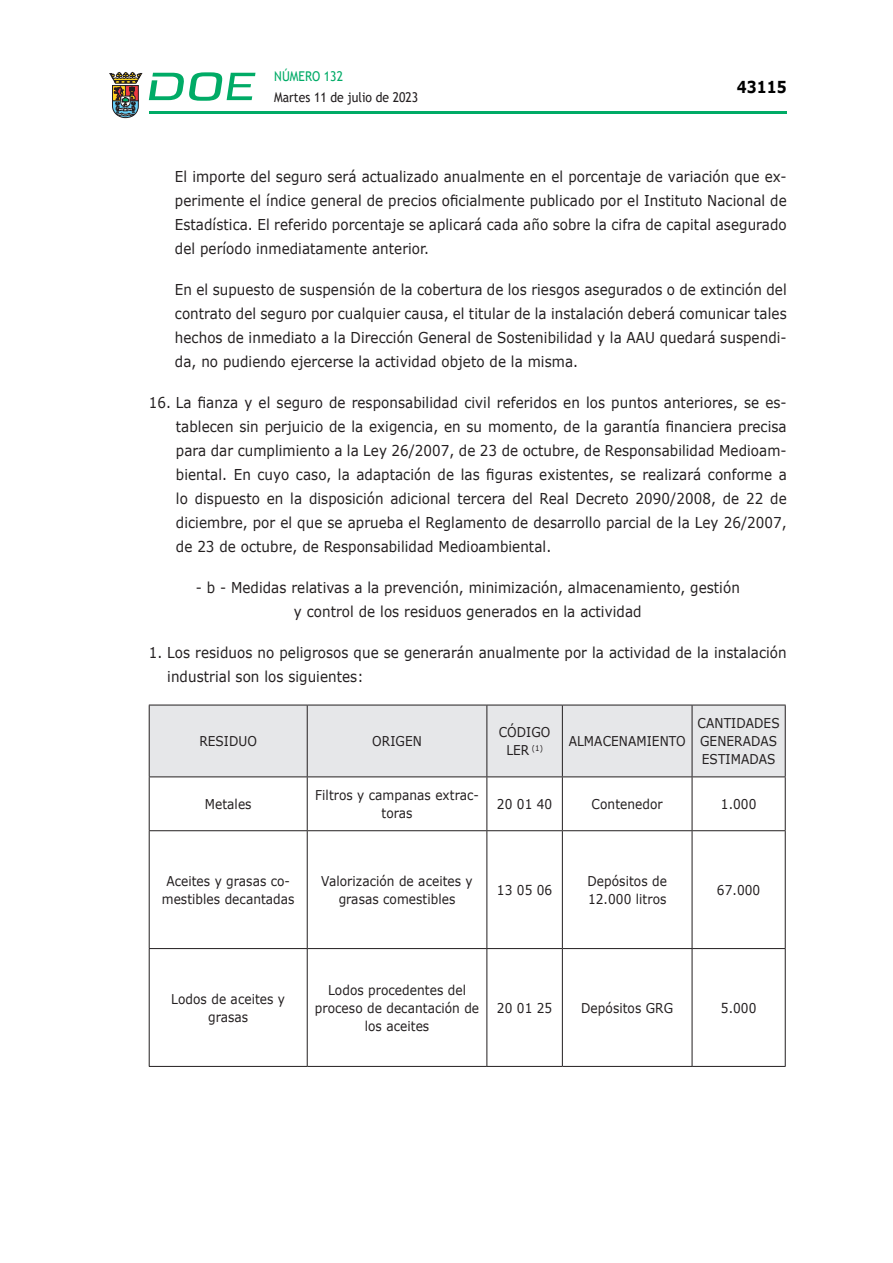
<style>
.page{position:relative;width:893px;height:1263px;background:#fff}
.page>*{position:absolute;margin:0;border:0;box-sizing:border-box;transform-origin:0 0}
.t1{font:700 16.5px "Verdana";color:#000;scale:.85 1}
.CUERPO_DE_TEXTO{font:15px/24px "Verdana";letter-spacing:.005em;color:#231f20;text-align:justify;scale:.9 1}
.CUERPO_DE_TEXTO-2{font:13.5px/18px "Verdana";letter-spacing:.005em;color:#231f20;text-align:center;scale:.9 1}
.TABLATITULO{font:13.5px/18px "Verdana";letter-spacing:.005em;color:#231f20;text-align:center;scale:.9 1}
.t2{font:13.5px "Trebuchet MS";color:#231f20;scale:.9 1}
.t3{font:13.5px "Trebuchet MS";color:#00ab67;scale:.9 1}
</style>
<div class="page">
<hr style="left:149px;top:111px;width:638px;height:3px;background:#00ab66">
<svg style="left:109px;top:72px;width:33px;height:46px"></svg>
<svg style="left:149px;top:72px;width:106px;height:29px"></svg>
<div style="left:150px;top:706px;width:635px;height:70px;background:#e6e7e9"></div>
<hr style="left:149px;top:777px;width:1px;height:53px;background:#231f20">
<hr style="left:307px;top:777px;width:1px;height:53px;background:#231f20">
<hr style="left:486px;top:777px;width:1px;height:53px;background:#231f20">
<hr style="left:562px;top:777px;width:1px;height:53px;background:#231f20">
<hr style="left:692px;top:777px;width:1px;height:53px;background:#231f20">
<hr style="left:785px;top:777px;width:1px;height:53px;background:#231f20">
<hr style="left:149px;top:830px;width:158px;height:1px;background:#231f20">
<hr style="left:149px;top:831px;width:1px;height:117px;background:#231f20">
<hr style="left:307px;top:830px;width:180px;height:1px;background:#231f20">
<hr style="left:307px;top:831px;width:1px;height:117px;background:#231f20">
<hr style="left:487px;top:830px;width:75px;height:1px;background:#231f20">
<hr style="left:486px;top:831px;width:1px;height:117px;background:#231f20">
<hr style="left:562px;top:830px;width:130px;height:1px;background:#231f20">
<hr style="left:562px;top:831px;width:1px;height:117px;background:#231f20">
<hr style="left:692px;top:830px;width:94px;height:1px;background:#231f20">
<hr style="left:692px;top:831px;width:1px;height:117px;background:#231f20">
<hr style="left:785px;top:831px;width:1px;height:117px;background:#231f20">
<hr style="left:149px;top:948px;width:158px;height:1px;background:#231f20">
<hr style="left:149px;top:949px;width:1px;height:117px;background:#231f20">
<hr style="left:307px;top:948px;width:180px;height:1px;background:#231f20">
<hr style="left:307px;top:949px;width:1px;height:117px;background:#231f20">
<hr style="left:487px;top:948px;width:75px;height:1px;background:#231f20">
<hr style="left:486px;top:949px;width:1px;height:117px;background:#231f20">
<hr style="left:562px;top:948px;width:130px;height:1px;background:#231f20">
<hr style="left:562px;top:949px;width:1px;height:117px;background:#231f20">
<hr style="left:692px;top:948px;width:94px;height:1px;background:#231f20">
<hr style="left:692px;top:949px;width:1px;height:117px;background:#231f20">
<hr style="left:785px;top:949px;width:1px;height:117px;background:#231f20">
<hr style="left:149px;top:705px;width:158px;height:1px;background:#231f20">
<hr style="left:149px;top:705px;width:1px;height:71px;background:#231f20">
<hr style="left:307px;top:705px;width:180px;height:1px;background:#231f20">
<hr style="left:307px;top:705px;width:1px;height:71px;background:#231f20">
<hr style="left:487px;top:705px;width:75px;height:1px;background:#231f20">
<hr style="left:486px;top:705px;width:1px;height:71px;background:#231f20">
<hr style="left:562px;top:705px;width:130px;height:1px;background:#231f20">
<hr style="left:562px;top:705px;width:1px;height:71px;background:#231f20">
<hr style="left:692px;top:705px;width:94px;height:1px;background:#231f20">
<hr style="left:692px;top:705px;width:1px;height:71px;background:#231f20">
<hr style="left:785px;top:705px;width:1px;height:71px;background:#231f20">
<hr style="left:149px;top:776px;width:158px;height:1px;background:#231f20">
<hr style="left:307px;top:776px;width:180px;height:1px;background:#231f20">
<hr style="left:487px;top:776px;width:75px;height:1px;background:#231f20">
<hr style="left:562px;top:776px;width:130px;height:1px;background:#231f20">
<hr style="left:692px;top:776px;width:94px;height:1px;background:#231f20">
<hr style="left:149px;top:1066px;width:158px;height:1px;background:#231f20">
<hr style="left:307px;top:1066px;width:180px;height:1px;background:#231f20">
<hr style="left:487px;top:1066px;width:75px;height:1px;background:#231f20">
<hr style="left:562px;top:1066px;width:130px;height:1px;background:#231f20">
<hr style="left:692px;top:1066px;width:94px;height:1px;background:#231f20">
<p class="t3" style="left:274px;top:67px;width:78px">NÚMERO 132</p>
<p class="t2" style="left:274px;top:88px;width:162px">Martes 11 de julio de 2023</p>
<p class="t1" style="left:737px;top:75px;width:60px">43115</p>
<p class="CUERPO_DE_TEXTO" style="left:175px;top:164px;width:681px">El importe del seguro será actualizado anualmente en el porcentaje de variación que ex&shy;perimente el índice general de precios oficialmente publicado por el Instituto Nacional de Estadística. El referido porcentaje se aplicará cada año sobre la cifra de capital asegurado del período inmediatamente anterior.</p>
<p class="CUERPO_DE_TEXTO" style="left:175px;top:277px;width:681px">En el supuesto de suspensión de la cobertura de los riesgos asegurados o de extinción del contrato del seguro por cualquier causa, el titular de la instalación deberá comunicar tales hechos de inmediato a la Dirección General de Sostenibilidad y la AAU quedará suspendi&shy;da, no pudiendo ejercerse la actividad objeto de la misma.</p>
<p class="CUERPO_DE_TEXTO" style="left:176px;top:390px;width:680px;text-indent:-27px">16. La fianza y el seguro de responsabilidad civil referidos en los puntos anteriores, se es&shy;tablecen sin perjuicio de la exigencia, en su momento, de la garantía financiera precisa para dar cumplimiento a la Ley 26/2007, de 23 de octubre, de Responsabilidad Medioam&shy;biental. En cuyo caso, la adaptación de las figuras existentes, se realizará conforme a lo dispuesto en la disposición adicional tercera del Real Decreto 2090/2008, de 22 de diciembre, por el que se aprueba el Reglamento de desarrollo parcial de la Ley 26/2007, de 23 de octubre, de Responsabilidad Medioambiental.</p>
<p class="CUERPO_DE_TEXTO" style="left:196px;top:575px;width:606px;text-align:center">- b - Medidas relativas a la prevención, minimización, almacenamiento, gestión y control de los residuos generados en la actividad</p>
<p class="CUERPO_DE_TEXTO" style="left:167px;top:640px;width:690px;text-indent:-18px">1. Los residuos no peligrosos que se generarán anualmente por la actividad de la instalación industrial son los siguientes:</p>
<p class="TABLATITULO" style="left:199px;top:732px;width:66px">RESIDUO</p>
<p class="TABLATITULO" style="left:372px;top:732px;width:57px">ORIGEN</p>
<p class="TABLATITULO" style="left:499px;top:723px;width:59px">CÓDIGO<br>LER <sup>(1)</sup></p>
<p class="TABLATITULO" style="left:569px;top:732px;width:131px">ALMACENAMIENTO</p>
<p class="TABLATITULO" style="left:698px;top:714px;width:93px;text-align:left">CANTIDADES<br>GENERADAS<br>ESTIMADAS</p>
<p class="CUERPO_DE_TEXTO-2" style="left:205px;top:795px;width:54px">Metales</p>
<p class="CUERPO_DE_TEXTO-2" style="left:315px;top:786px;width:183px">Filtros y campanas extrac&shy;toras</p>
<p class="CUERPO_DE_TEXTO-2" style="left:497px;top:795px;width:63px">20 01 40</p>
<p class="CUERPO_DE_TEXTO-2" style="left:592px;top:795px;width:81px">Contenedor</p>
<p class="CUERPO_DE_TEXTO-2" style="left:721px;top:795px;width:41px">1.000</p>
<p class="CUERPO_DE_TEXTO-2" style="left:162px;top:872px;width:149px">Aceites y grasas co&shy;mestibles decantadas</p>
<p class="CUERPO_DE_TEXTO-2" style="left:321px;top:872px;width:170px">Valorización de aceites y grasas comestibles</p>
<p class="CUERPO_DE_TEXTO-2" style="left:497px;top:881px;width:63px">13 05 06</p>
<p class="CUERPO_DE_TEXTO-2" style="left:587px;top:872px;width:90px;text-align:left">Depósitos de<br>12.000 litros</p>
<p class="CUERPO_DE_TEXTO-2" style="left:717px;top:881px;width:50px">67.000</p>
<p class="CUERPO_DE_TEXTO-2" style="left:171px;top:989px;width:128px">Lodos de aceites y grasas</p>
<p class="CUERPO_DE_TEXTO-2" style="left:315px;top:980px;width:184px">Lodos procedentes del proceso de decantación de los aceites</p>
<p class="CUERPO_DE_TEXTO-2" style="left:497px;top:998px;width:63px">20 01 25</p>
<p class="CUERPO_DE_TEXTO-2" style="left:581px;top:998px;width:104px">Depósitos GRG</p>
<p class="CUERPO_DE_TEXTO-2" style="left:721px;top:998px;width:41px">5.000</p>
</div>
